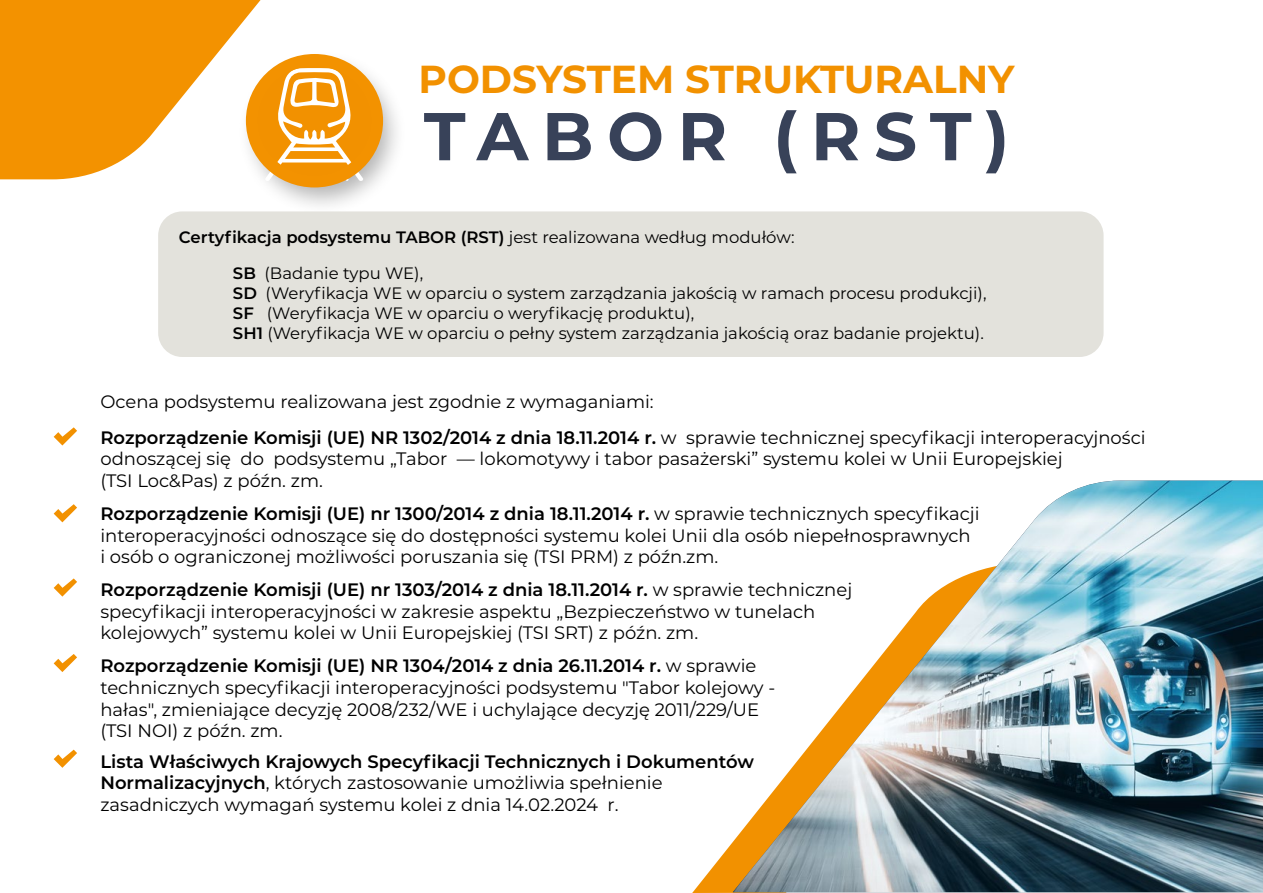
<style>
.page{position:relative;width:1263px;height:893px;background:#fff}
.page>*{position:absolute;margin:0;border:0;box-sizing:border-box;transform-origin:0 0}
.t1{font:700 67.5px "Montserrat";letter-spacing:.2em;color:#384259}
.t2{font:700 39px "Montserrat";color:#f29100}
.t3{font:18px/21.6px "Montserrat";color:#000}
.t4{font:16.5px/19.8px "Montserrat";color:#000}
.s1{font-weight:600}
</style>
<div class="page">
<div style="left:237px;top:49px;width:170px;height:167px;background:#000;opacity:.3"></div>
<div style="left:248px;top:57px;width:131px;height:127px;background:#f29100;border-radius:50%"></div>
<svg style="left:265px;top:68px;width:99px;height:113px"></svg>
<div style="left:246px;top:54px;width:137px;height:133px;border:12px solid #f39200;border-radius:50%"></div>
<div style="left:158px;top:211px;width:945px;height:146px;background:#e3e2dc;border-radius:24px"></div>
<svg style="left:0;top:0;width:303px;height:179px;fill:#f39200"></svg>
<svg style="left:692px;top:842px;width:361px;height:51px"></svg>
<img style="left:733px;top:481px;width:530px;height:411px">
<svg style="left:54px;top:427px;width:23px;height:18px"></svg>
<svg style="left:54px;top:504px;width:23px;height:18px"></svg>
<svg style="left:54px;top:578px;width:23px;height:19px"></svg>
<svg style="left:54px;top:750px;width:23px;height:18px"></svg>
<svg style="left:54px;top:654px;width:23px;height:18px"></svg>
<h2 class="t2" style="left:418px;top:51px;width:598px">PODSYSTEM STRUKTURALNY</h2>
<h1 class="t1" style="left:424px;top:88px;width:587px">TABOR (RST)</h1>
<p class="t4" style="left:233px;top:219px;width:563px;line-height:36px;text-indent:-54px"><span class="s1">Certyfikacja podsystemu TABOR (RST)</span> jest realizowana według modułów:<br><span class="s1">SB</span> (Badanie typu WE),</p>
<p class="t4" style="left:233px;top:283px;width:755px"><span class="s1">SD</span> (Weryfikacja WE w oparciu o system zarządzania jakością w ramach procesu produkcji),<br><span class="s1">SF</span> (Weryfikacja WE w oparciu o weryfikację produktu),<br><span class="s1">SH1</span> (Weryfikacja WE w oparciu o pełny system zarządzania jakością oraz badanie projektu).</p>
<p class="t3" style="left:100px;top:383px;width:1047px;line-height:36px">Ocena podsystemu realizowana jest zgodnie z wymaganiami:<br><span class="s1">Rozporządzenie Komisji (UE) NR 1302/2014 z dnia 18.11.2014 r.</span> w sprawie technicznej specyfikacji interoperacyjności</p>
<p class="t3" style="left:100px;top:448px;width:964px">odnoszącej się do podsystemu „Tabor — lokomotywy i tabor pasażerski” systemu kolei w Unii Europejskiej (TSI Loc&amp;Pas) z późn. zm.</p>
<p class="t3" style="left:100px;top:502px;width:881px"><span class="s1">Rozporządzenie Komisji (UE) nr 1300/2014 z dnia 18.11.2014 r.</span> w sprawie technicznych specyfikacji interoperacyjności odnoszące się do dostępności systemu kolei Unii dla osób niepełnosprawnych i osób o ograniczonej możliwości poruszania się (TSI PRM) z późn.zm.</p>
<p class="t3" style="left:100px;top:578px;width:753px"><span class="s1">Rozporządzenie Komisji (UE) nr 1303/2014 z dnia 18.11.2014 r.</span> w sprawie technicznej specyfikacji interoperacyjności w zakresie aspektu „Bezpieczeństwo w tunelach kolejowych” systemu kolei w Unii Europejskiej (TSI SRT) z późn. zm.</p>
<p class="t3" style="left:100px;top:655px;width:676px"><span class="s1">Rozporządzenie Komisji (UE) NR 1304/2014 z dnia 26.11.2014 r.</span> w sprawie technicznych specyfikacji interoperacyjności podsystemu "Tabor kolejowy - hałas", zmieniające decyzję 2008/232/WE i uchylające decyzję 2011/229/UE (TSI NOI) z późn. zm.</p>
<p class="t3" style="left:100px;top:750px;width:655px"><span class="s1">Lista Właściwych Krajowych Specyfikacji Technicznych i Dokumentów<br>Normalizacyjnych</span>, których zastosowanie umożliwia spełnienie zasadniczych wymagań systemu kolei z dnia 14.02.2024 r.</p>
</div>
